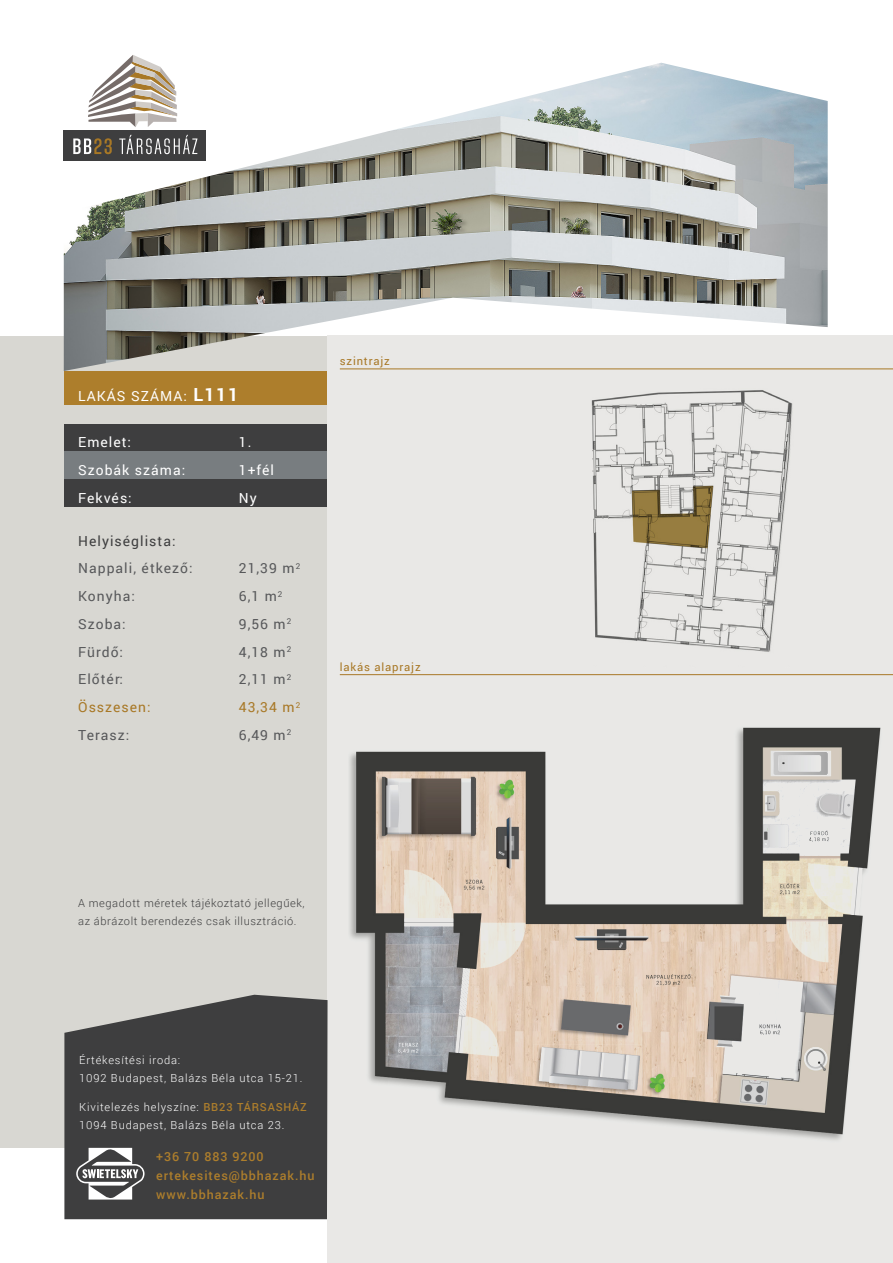
<style>
.page{position:relative;width:893px;height:1263px;background:#fff}
.page>*{position:absolute;margin:0;border:0;box-sizing:border-box;transform-origin:0 0}
.t1{font:13.8px "Roboto";letter-spacing:.075em;color:#57585a}
.t2{font:13.8px "Roboto";letter-spacing:.075em;color:#fff}
.t3{font:13.8px "Roboto";letter-spacing:.075em;color:#a87826}
.t4{font:13.8px "Roboto";letter-spacing:.075em;color:#3e3e3f}
.t5{font:500 12.45px "Roboto";letter-spacing:.075em;color:#ad7e2c}
.t6{font:11.25px "Roboto";letter-spacing:.075em;color:#a87826}
.t7{font:300 11.1px "Roboto";letter-spacing:.075em;color:#fff}
.t8{font:300 11.1px/18px "Roboto";letter-spacing:.05em;color:#3e3e3f}
.s1{font-weight:700;font-size:18px}
.s2{font-weight:500;color:#ad7e2c}
</style>
<div class="page">
<div style="left:327px;top:336px;width:566px;height:927px;background:#e9e8e6"></div>
<img style="left:349px;top:727px;width:532px;height:413px">
<img style="left:591px;top:390px;width:202px;height:262px">
<hr style="left:340px;top:368px;width:553px;height:1px;background:#a87826">
<hr style="left:340px;top:674px;width:553px;height:1px;background:#a87826">
<div style="left:0;top:337px;width:327px;height:811px;background:#d8d7d2"></div>
<div style="left:64px;top:372px;width:263px;height:33px;background:#ad7e2c"></div>
<div style="left:64px;top:424px;width:263px;height:28px;background:#3e3e3f"></div>
<div style="left:64px;top:451px;width:263px;height:28px;background:#787d80"></div>
<div style="left:64px;top:479px;width:263px;height:28px;background:#3e3e3f"></div>
<svg style="left:64px;top:995px;width:264px;height:224px;background:#4a4a4b"></svg>
<svg style="left:76px;top:1148px;width:69px;height:51px"></svg>
<img style="left:64px;top:63px;width:764px;height:308px">
<div style="left:64px;top:130px;width:142px;height:31px;background:#3e3e3f"></div>
<svg style="left:73px;top:138px;width:39px;height:16px"></svg>
<svg style="left:119px;top:135px;width:78px;height:19px"></svg>
<svg style="left:88px;top:55px;width:89px;height:72px"></svg>
<p class="t2" style="left:78px;top:387px;width:162px">LAKÁS SZÁMA: <span class="s1">L111</span></p>
<p class="t2" style="left:78px;top:433px;width:54px">Emelet:</p>
<p class="t2" style="left:78px;top:460px;width:109px">Szobák száma:</p>
<p class="t2" style="left:78px;top:488px;width:55px">Fekvés:</p>
<p class="t4" style="left:78px;top:531px;width:99px">Helyiséglista:</p>
<p class="t1" style="left:78px;top:559px;width:116px">Nappali, étkező:</p>
<p class="t1" style="left:78px;top:587px;width:58px">Konyha:</p>
<p class="t1" style="left:78px;top:614px;width:49px">Szoba:</p>
<p class="t1" style="left:78px;top:642px;width:46px">Fürdő:</p>
<p class="t1" style="left:78px;top:670px;width:46px">Előtér:</p>
<p class="t3" style="left:78px;top:698px;width:74px">Összesen:</p>
<p class="t1" style="left:78px;top:725px;width:53px">Terasz:</p>
<p class="t2" style="left:239px;top:433px;width:14px">1.</p>
<p class="t2" style="left:239px;top:460px;width:37px">1+fél</p>
<p class="t2" style="left:239px;top:488px;width:19px">Ny</p>
<p class="t1" style="left:239px;top:559px;width:63px">21,39 m<sup>2</sup></p>
<p class="t1" style="left:239px;top:587px;width:45px">6,1 m<sup>2</sup></p>
<p class="t1" style="left:239px;top:614px;width:54px">9,56 m<sup>2</sup></p>
<p class="t1" style="left:239px;top:642px;width:54px">4,18 m<sup>2</sup></p>
<p class="t1" style="left:239px;top:670px;width:54px">2,11 m<sup>2</sup></p>
<p class="t3" style="left:239px;top:698px;width:63px">43,34 m<sup>2</sup></p>
<p class="t1" style="left:239px;top:725px;width:54px">6,49 m<sup>2</sup></p>
<p class="t6" style="left:340px;top:353px;width:52px">szintrajz</p>
<p class="t6" style="left:340px;top:659px;width:82px">lakás alaprajz</p>
<p class="t8" style="left:78px;top:893px;width:228px">A megadott méretek tájékoztató jellegűek, az ábrázolt berendezés csak illusztráció.</p>
<p class="t7" style="left:79px;top:1052px;width:103px">Értékesítési iroda:</p>
<p class="t7" style="left:79px;top:1070px;width:225px">1092 Budapest, Balázs Béla utca 15-21.</p>
<p class="t7" style="left:79px;top:1099px;width:229px">Kivitelezés helyszíne: <span class="s2">BB23 TÁRSASHÁZ</span></p>
<p class="t7" style="left:79px;top:1117px;width:207px">1094 Budapest, Balázs Béla utca 23.</p>
<p class="t5" style="left:156px;top:1147px;width:109px">+36 70 883 9200</p>
<p class="t5" style="left:156px;top:1167px;width:160px">ertekesites@bbhazak.hu</p>
<p class="t5" style="left:156px;top:1186px;width:110px">www.bbhazak.hu</p>
</div>
